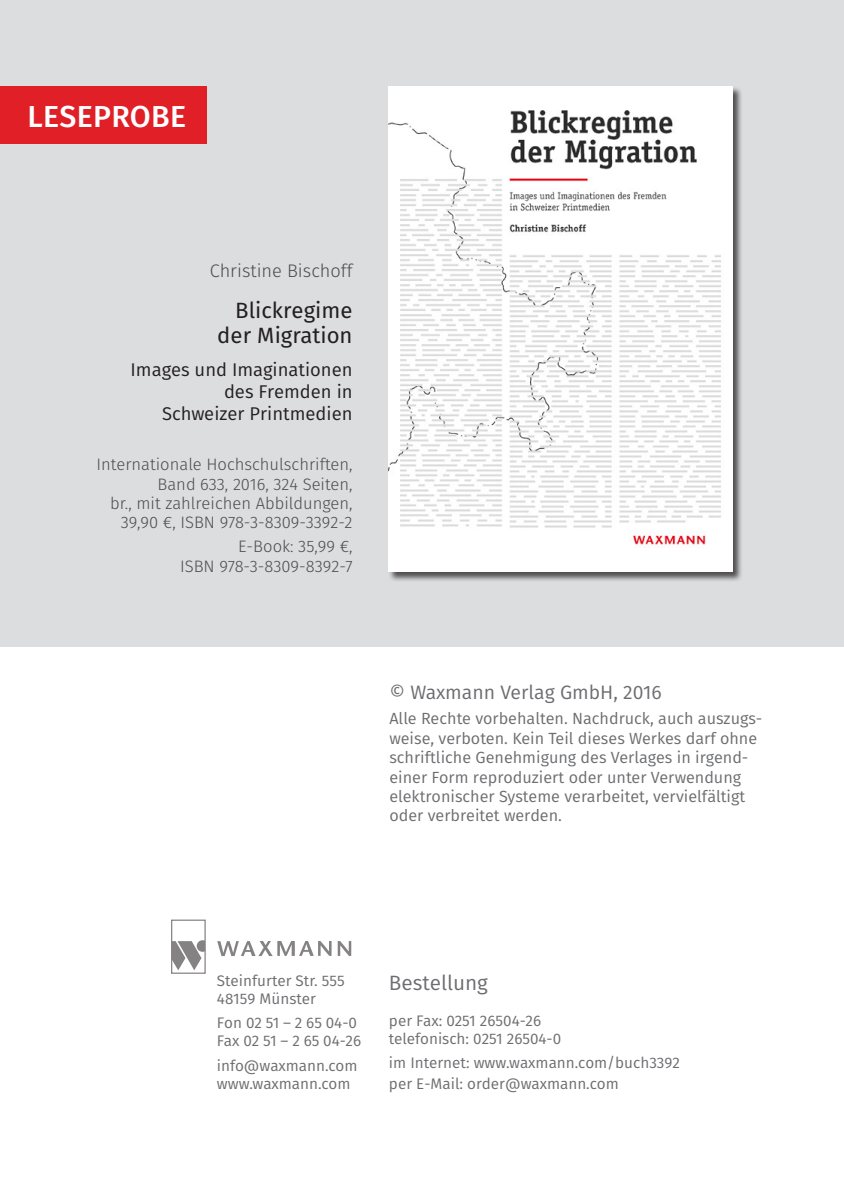
<style>
.page{position:relative;width:844px;height:1191px;background:#fff}
.page>*{position:absolute;margin:0;border:0;box-sizing:border-box;transform-origin:0 0}
.t1{font:500 30.28px "Fira Sans";letter-spacing:.01em;color:#fff}
.t2{font:22.05px/24.8px "Fira Sans";color:#231f20;text-align:right}
.t3{font:20.65px "Fira Sans";color:#6c6d70}
.t4{font:19.43px "Fira Sans";color:#6c6d70}
.t5{font:18.38px/22.1px "Fira Sans";color:#231f20;text-align:right}
.t6{font:300 18.2px "Fira Sans";color:#4b4c4d}
.t7{font:300 16.62px/19.2px "Fira Sans";color:#4b4c4d;text-align:right}
.t8{font:16.1px/19.4px "Fira Sans";color:#6c6d70}
.t9{font:15.22px/18.4px "Fira Sans";color:#6c6d70}
</style>
<div class="page">
<div style="left:0;top:0;width:843px;height:646px;background:#dcdddf"></div>
<div style="left:388px;top:86px;width:354px;height:496px;background:#231f20;opacity:.75"></div>
<img style="left:388px;top:87px;width:344px;height:484px">
<div style="left:0;top:86px;width:206px;height:58px;background:#e01f26"></div>
<svg style="left:172px;top:940px;width:33px;height:30px"></svg>
<svg style="left:337px;top:941px;width:14px;height:15px"></svg>
<svg style="left:217px;top:941px;width:114px;height:15px"></svg>
<h1 class="t1" style="left:27px;top:92px;width:160px">LESEPROBE</h1>
<p class="t6" style="left:209px;top:258px;width:144px">Christine Bischoff</p>
<h2 class="t2" style="left:217px;top:297px;width:137px">Blickregime der Migration</h2>
<p class="t5" style="left:130px;top:358px;width:223px">Images und Imaginationen des Fremden in<br>Schweizer Printmedien</p>
<p class="t7" style="left:97px;top:455px;width:257px">Internationale Hochschulschriften, Band 633, 2016, 324 Seiten,<br>br., mit zahlreichen Abbildungen, 39,90 €, ISBN 978-3-8309-3392-2</p>
<p class="t7" style="left:180px;top:537px;width:174px">E-Book: 35,99 €,<br>ISBN 978-3-8309-8392-7</p>
<p class="t4" style="left:389px;top:677px;width:274px">© Waxmann Verlag GmbH, 2016</p>
<p class="t8" style="left:389px;top:708px;width:374px">Alle Rechte vorbehalten. Nachdruck, auch auszugs&shy;weise, verboten. Kein Teil dieses Werkes darf ohne schriftliche Genehmigung des Verlages in irgend&shy;einer Form reproduziert oder unter Verwendung elektronischer Systeme verarbeitet, vervielfältigt oder verbreitet werden.</p>
<p class="t9" style="left:217px;top:971px;width:129px">Steinfurter Str. 555<br>48159 Münster</p>
<p class="t9" style="left:217px;top:1013px;width:146px">Fon 02 51 – 2 65 04-0<br>Fax 02 51 – 2 65 04-26</p>
<p class="t9" style="left:217px;top:1055px;width:142px">info@waxmann.com www.waxmann.com</p>
<p class="t3" style="left:389px;top:967px;width:100px">Bestellung</p>
<p class="t9" style="left:389px;top:1011px;width:174px">per Fax: 0251 26504-26 telefonisch: 0251 26504-0</p>
<p class="t9" style="left:389px;top:1052px;width:292px;line-height:20.7px">im Internet: www.waxmann.com/buch3392 per E-Mail: order@waxmann.com</p>
</div>
